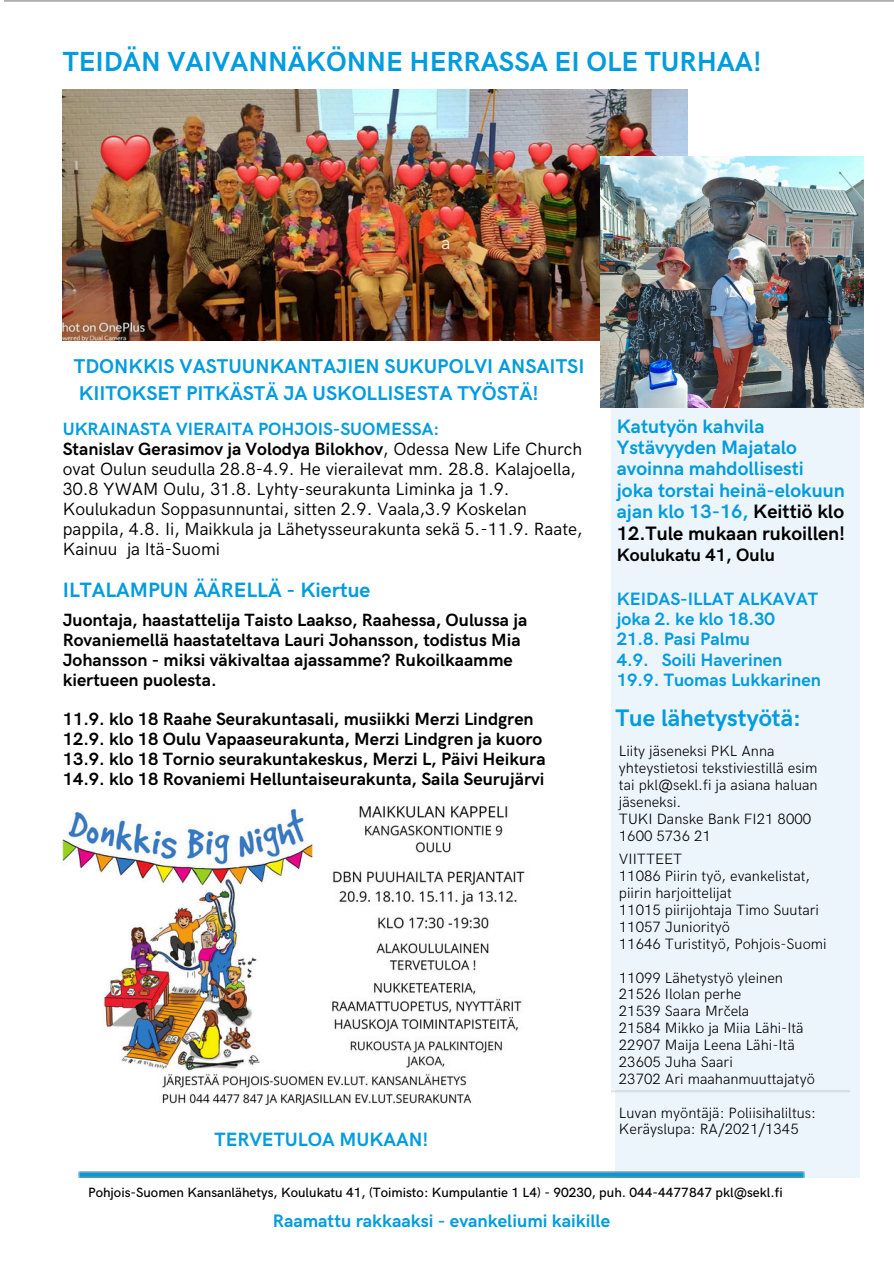
<style>
.page{position:relative;width:894px;height:1264px;background:#fff}
.page>*{position:absolute;margin:0;border:0;box-sizing:border-box;transform-origin:0 0}
.t1{font:700 27.75px "HK Grotesk";color:#009cde}
.t2{font:700 24px "HK Grotesk";color:#009cde}
.t3{font:700 20.85px "HK Grotesk";color:#009cde}
.t4{font:700 19.95px/27px "HK Grotesk";color:#009cde}
.t5{font:700 19.5px/21.3px "HK Grotesk";color:#009cde}
.t6{font:700 19.35px "HK Grotesk";color:#009cde}
.t7{font:700 18.15px "HK Grotesk";color:#009cde}
.t8{font:700 18px/20.2px "HK Grotesk";color:#009cde}
.t9{font:700 18px "HK Grotesk";color:#000}
.t10{font:300 18px "HK Grotesk";color:#fff}
.t11{font:700 17.7px/20px "HK Grotesk";color:#000}
.t12{font:17.7px/20px "HK Grotesk";color:#000}
.t13{font:300 15px/16.8px "HK Grotesk";color:#000}
.t14{font:500 13.5px "HK Grotesk";color:#000}
.s1{font-weight:700;color:#009cde}
.s2{font-weight:700}
.s3{color:#000}
</style>
<div class="page">
<img style="left:5px;top:0;width:888px;height:1178px">
<div style="left:615px;top:408px;width:244px;height:769px;background:#edf5fc"></div>
<img style="left:78px;top:1171px;width:726px;height:6px">
<img style="left:63px;top:89px;width:624px;height:251px">
<div style="left:611px;top:408px;width:238px;height:684px;background:#edf5fc"></div>
<img style="left:600px;top:157px;width:263px;height:251px">
<img style="left:63px;top:798px;width:496px;height:306px">
<h2 class="t1" style="left:63px;top:46px;width:700px">TEIDÄN VAIVANNÄKÖNNE HERRASSA EI OLE TURHAA!</h2>
<p class="t10" style="left:441px;top:233px;width:10px">a</p>
<h5 class="t4" style="left:74px;top:353px;width:511px">TDONKKIS VASTUUNKANTAJIEN SUKUPOLVI ANSAITSI<br>KIITOKSET PITKÄSTÄ JA USKOLLISESTA TYÖSTÄ!</h5>
<h3 class="t12" style="left:63px;top:419px;width:521px"><span class="s1">UKRAINASTA VIERAITA POHJOIS-SUOMESSA:<br></span><span class="s2">Stanislav Gerasimov ja Volodya Bilokhov</span>, Odessa New Life Church ovat Oulun seudulla 28.8-4.9. He vierailevat mm. 28.8. Kalajoella, 30.8 YWAM Oulu, 31.8. Lyhty-seurakunta Liminka ja 1.9.<br>Koulukadun Soppasunnuntai, sitten 2.9. Vaala,3.9 Koskelan pappila, 4.8. Ii, Maikkula ja Lähetysseurakunta sekä 5.-11.9. Raate, Kainuu ja Itä-Suomi</h3>
<p class="t3" style="left:63px;top:578px;width:309px">ILTALAMPUN ÄÄRELLÄ - Kiertue</p>
<p class="t11" style="left:63px;top:610px;width:466px">Juontaja, haastattelija Taisto Laakso, Raahessa, Oulussa ja Rovaniemellä haastateltava Lauri Johansson, todistus Mia Johansson - miksi väkivaltaa ajassamme? Rukoilkaamme kiertueen puolesta.</p>
<h4 class="t11" style="left:63px;top:710px;width:484px">11.9. klo 18 Raahe Seurakuntasali, musiikki Merzi Lindgren 12.9. klo 18 Oulu Vapaaseurakunta, Merzi Lindgren ja kuoro 13.9. klo 18 Tornio seurakuntakeskus, Merzi L, Päivi Heikura 14.9. klo 18 Rovaniemi Helluntaiseurakunta, Saila Seurujärvi</h4>
<h5 class="t6" style="left:214px;top:1128px;width:215px">TERVETULOA MUKAAN!</h5>
<h4 class="t5" style="left:616px;top:416px;width:230px">Katutyön kahvila<br>Ystävyyden Majatalo avoinna mahdollisesti joka torstai heinä-elokuun ajan klo 13-16, <span class="s3">Keittiö klo<br>12.Tule mukaan rukoillen!</span></h4>
<h4 class="t9" style="left:616px;top:544px;width:160px">Koulukatu 41, Oulu</h4>
<h5 class="t8" style="left:616px;top:589px;width:205px">KEIDAS-ILLAT ALKAVAT joka 2. ke klo 18.30<br>21.8. Pasi Palmu<br>4.9. Soili Haverinen<br>19.9. Tuomas Lukkarinen</h5>
<p class="t2" style="left:615px;top:704px;width:187px">Tue lähetystyötä:</p>
<h3 class="t13" style="left:618px;top:743px;width:200px">Liity jäseneksi PKL Anna yhteystietosi tekstiviestillä esim tai pkl@sekl.fi ja asiana haluan jäseneksi.</h3>
<p class="t13" style="left:618px;top:811px;width:194px">TUKI Danske Bank FI21 8000<br>1600 5736 21</p>
<p class="t13" style="left:618px;top:851px;width:65px">VIITTEET</p>
<p class="t13" style="left:618px;top:868px;width:192px">11086 Piirin työ, evankelistat, piirin harjoittelijat</p>
<p class="t13" style="left:618px;top:902px;width:202px">11015 piirijohtaja Timo Suutari<br>11057 Juniorityö</p>
<p class="t13" style="left:618px;top:935px;width:209px">11646 Turistityö, Pohjois-Suomi</p>
<p class="t13" style="left:618px;top:969px;width:165px">11099 Lähetystyö yleinen</p>
<p class="t13" style="left:618px;top:986px;width:124px">21526 Ilolan perhe</p>
<p class="t13" style="left:618px;top:1003px;width:132px">21539 Saara Mrčela</p>
<p class="t13" style="left:618px;top:1020px;width:186px">21584 Mikko ja Miia Lähi-Itä</p>
<p class="t13" style="left:618px;top:1037px;width:177px">22907 Maija Leena Lähi-Itä<br>23605 Juha Saari</p>
<p class="t13" style="left:618px;top:1070px;width:197px">23702 Ari maahanmuuttajatyö</p>
<p class="t13" style="left:618px;top:1104px;width:198px">Luvan myöntäjä: Poliisihaliltus:<br>Keräyslupa: RA/2021/1345</p>
<p class="t14" style="left:88px;top:1185px;width:696px">Pohjois-Suomen Kansanlähetys, Koulukatu 41, (Toimisto: Kumpulantie 1 L4) - 90230, puh. 044-4477847 pkl@sekl.fi</p>
<h6 class="t7" style="left:273px;top:1211px;width:339px">Raamattu rakkaaksi - evankeliumi kaikille</h6>
</div>
